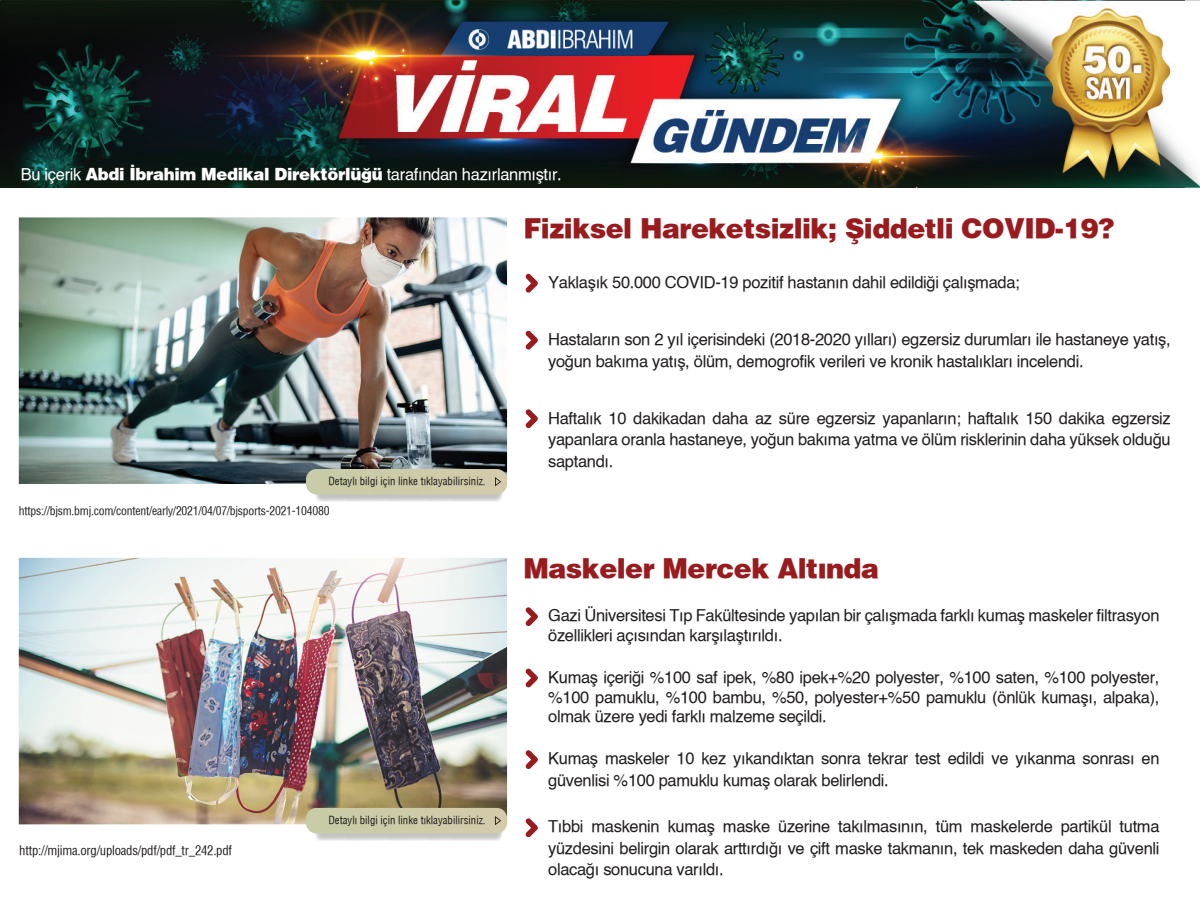
<style>
.page{position:relative;width:1200px;height:900px;background:#fff}
.page>*{position:absolute;margin:0;border:0;box-sizing:border-box;transform-origin:0 0}
.t1{font:27px "Helvetica X Black";letter-spacing:-.02em;color:#991b1e}
.t2{font:16.5px/21.5px "Helvetica X Book";letter-spacing:-.02em;color:#211d1e}
.t3{font:16.5px "Helvetica X Book";letter-spacing:-.02em;color:#fff}
.t4{font:12.75px "Helvetica T Condenced";letter-spacing:-.02em;color:#211d1e}
.t5{font:11.7px "Helvetica T Condenced";letter-spacing:-.02em;color:#211d1e}
.t6{font:10.8px "Helvetica Condensed X Book";color:#211d1e}
.s1{font-family:"Helvetica X Black"}
</style>
<div class="page">
<img style="left:0;top:0;width:1200px;height:187px">
<svg style="left:525px;top:274px;width:13px;height:19px"></svg>
<svg style="left:525px;top:331px;width:13px;height:19px"></svg>
<svg style="left:525px;top:409px;width:13px;height:19px"></svg>
<svg style="left:525px;top:607px;width:13px;height:19px"></svg>
<svg style="left:525px;top:669px;width:13px;height:19px"></svg>
<svg style="left:525px;top:750px;width:13px;height:19px"></svg>
<svg style="left:525px;top:818px;width:13px;height:19px"></svg>
<img style="left:19px;top:558px;width:488px;height:266px">
<img style="left:314px;top:833px;width:188px;height:8px">
<div style="left:306px;top:808px;width:201px;height:25px;background:#cecba9"></div>
<img style="left:19px;top:217px;width:488px;height:267px">
<img style="left:314px;top:494px;width:188px;height:8px">
<div style="left:306px;top:469px;width:201px;height:25px;background:#cecba9"></div>
<p class="t3" style="left:21px;top:163px;width:543px">Bu içerik <span class="s1">Abdi İbrahim Medikal Direktörlüğü</span> tarafından hazırlanmıştır.</p>
<h1 class="t1" style="left:524px;top:210px;width:593px">Fiziksel Hareketsizlik; Şiddetli COVID-19?</h1>
<p class="t2" style="left:548px;top:273px;width:473px">Yaklaşık 50.000 COVID-19 pozitif hastanın dahil edildiği çalışmada;</p>
<p class="t2" style="left:548px;top:330px;width:624px">Hastaların son 2 yıl içerisindeki (2018-2020 yılları) egzersiz durumları ile hastaneye yatış, yoğun bakıma yatış, ölüm, demogrofik verileri ve kronik hastalıkları incelendi.</p>
<p class="t6" style="left:328px;top:475px;width:159px">Detaylı bilgi için linke tıklayabilirsiniz.</p>
<p class="t5" style="left:19px;top:503px;width:312px">https://bjsm.bmj.com/content/early/2021/04/07/bjsports-2021-104080</p>
<p class="t4" style="left:19px;top:842px;width:214px">http://mjima.org/uploads/pdf/pdf_tr_242.pdf</p>
<p class="t6" style="left:328px;top:814px;width:159px">Detaylı bilgi için linke tıklayabilirsiniz.</p>
<p class="t2" style="left:548px;top:408px;width:624px;text-align:justify">Haftalık 10 dakikadan daha az süre egzersiz yapanların; haftalık 150 dakika egzersiz yapanlara oranla hastaneye, yoğun bakıma yatma ve ölüm risklerinin daha yüksek olduğu saptandı.</p>
<h1 class="t1" style="left:524px;top:551px;width:357px">Maskeler Mercek Altında</h1>
<p class="t2" style="left:548px;top:607px;width:613px;line-height:19.8px">Gazi Üniversitesi Tıp Fakültesinde yapılan bir çalışmada farklı kumaş maskeler filtrasyon özellikleri açısından karşılaştırıldı.</p>
<p class="t2" style="left:548px;top:668px;width:613px;line-height:19.8px;text-align:justify">Kumaş içeriği %100 saf ipek, %80 ipek+%20 polyester, %100 saten, %100 polyester, %100 pamuklu, %100 bambu, %50, polyester+%50 pamuklu (önlük kumaşı, alpaka), olmak üzere yedi farklı malzeme seçildi.</p>
<p class="t2" style="left:548px;top:749px;width:613px">Kumaş maskeler 10 kez yıkandıktan sonra tekrar test edildi ve yıkanma sonrası en güvenlisi %100 pamuklu kumaş olarak belirlendi.</p>
<p class="t2" style="left:548px;top:817px;width:613px;text-align:justify">Tıbbi maskenin kumaş maske üzerine takılmasının, tüm maskelerde partikül tutma yüzdesini belirgin olarak arttırdığı ve çift maske takmanın, tek maskeden daha güvenli olacağı sonucuna varıldı.</p>
</div>
